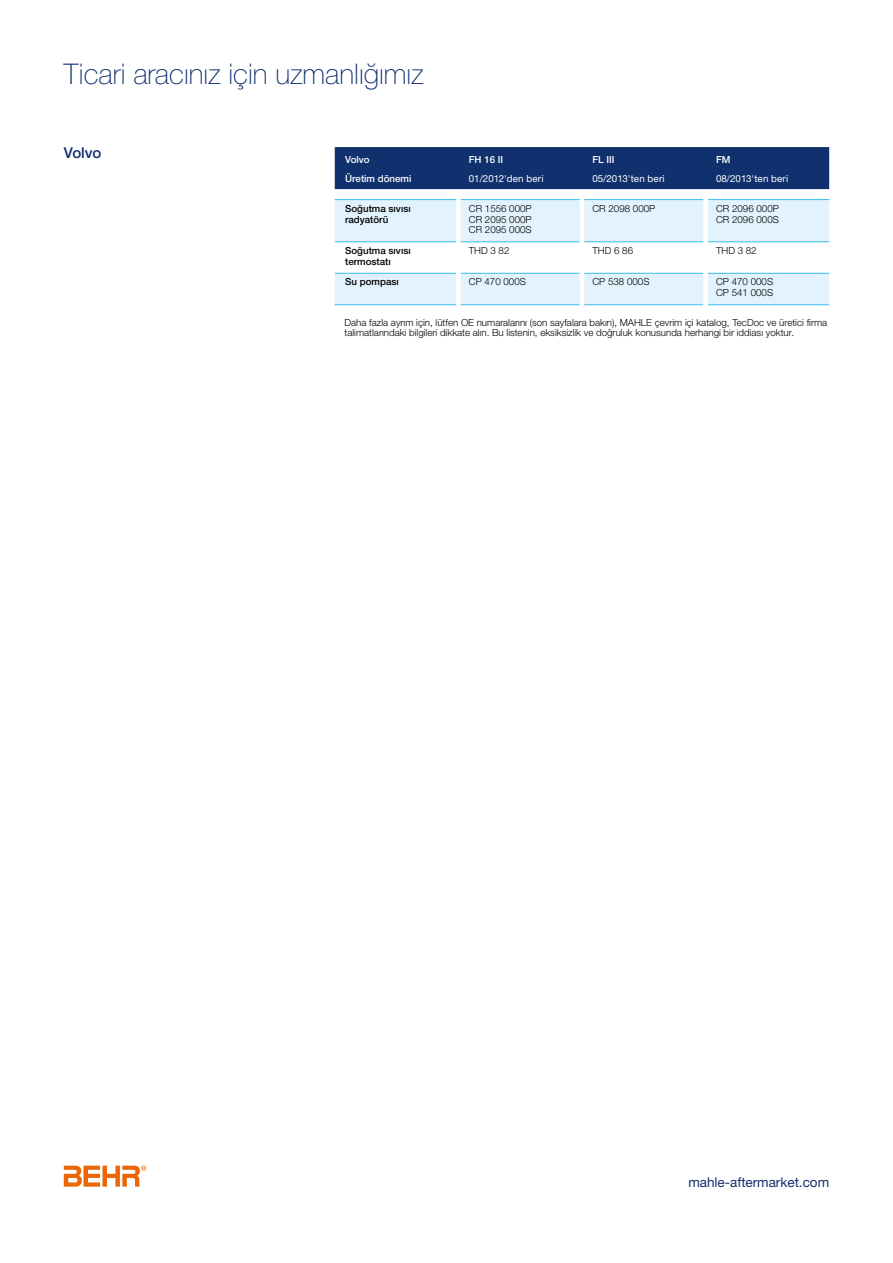
<style>
.page{position:relative;width:893px;height:1263px;background:#fff}
.page>*{position:absolute;margin:0;border:0;box-sizing:border-box;transform-origin:0 0}
.t1{font:100 28.5px "Helvetica Neue LTW1 G";color:#11306e}
.t2{font:500 15px "Helvetica Neue LTW1 G";color:#11306e}
.t3{font:13.5px "Helvetica Neue LTW1 G";color:#11306e}
.t4{font:300 9.75px/10.8px "Helvetica Neue LTW1 G";color:#000}
.t5{font:500 9.75px/10.8px "Helvetica Neue LTW1 G";color:#000}
.t6{font:9.75px "Helvetica Neue LTW1 G";letter-spacing:.005em;color:#fff}
.t7{font:500 9.75px "Helvetica Neue LTW1 G";color:#fff}
</style>
<div class="page">
<svg style="left:64px;top:1165px;width:82px;height:22px"></svg>
<div style="left:335px;top:147px;width:494px;height:42px;background:#11306e"></div>
<svg style="left:335px;top:200px;width:494px;height:105px;fill:#e3f3fd"></svg>
<hr style="left:335px;top:199px;width:121px;height:1px;background:#36bcee">
<hr style="left:335px;top:242px;width:121px;height:1px;background:#36bcee">
<hr style="left:335px;top:273px;width:121px;height:1px;background:#36bcee">
<hr style="left:335px;top:305px;width:121px;height:1px;background:#36bcee">
<hr style="left:461px;top:199px;width:119px;height:1px;background:#36bcee">
<hr style="left:584px;top:199px;width:119px;height:1px;background:#36bcee">
<hr style="left:708px;top:199px;width:121px;height:1px;background:#36bcee">
<hr style="left:461px;top:242px;width:119px;height:1px;background:#36bcee">
<hr style="left:584px;top:242px;width:119px;height:1px;background:#36bcee">
<hr style="left:708px;top:242px;width:121px;height:1px;background:#36bcee">
<hr style="left:461px;top:273px;width:119px;height:1px;background:#36bcee">
<hr style="left:584px;top:273px;width:119px;height:1px;background:#36bcee">
<hr style="left:708px;top:273px;width:121px;height:1px;background:#36bcee">
<hr style="left:461px;top:305px;width:119px;height:1px;background:#36bcee">
<hr style="left:584px;top:305px;width:119px;height:1px;background:#36bcee">
<hr style="left:708px;top:305px;width:121px;height:1px;background:#36bcee">
<div style="left:456px;top:199px;width:5px;height:43px;background:#fff"></div>
<hr style="left:580px;top:199px;width:4px;height:43px;background:#fff">
<div style="left:703px;top:199px;width:5px;height:43px;background:#fff"></div>
<div style="left:456px;top:242px;width:5px;height:31px;background:#fff"></div>
<hr style="left:580px;top:242px;width:4px;height:31px;background:#fff">
<div style="left:703px;top:242px;width:5px;height:31px;background:#fff"></div>
<div style="left:456px;top:273px;width:5px;height:32px;background:#fff"></div>
<hr style="left:580px;top:273px;width:4px;height:32px;background:#fff">
<div style="left:703px;top:273px;width:5px;height:32px;background:#fff"></div>
<h1 class="t1" style="left:64px;top:57px;width:361px">Ticari aracınız için uzmanlığımız</h1>
<h2 class="t2" style="left:64px;top:143px;width:39px">Volvo</h2>
<p class="t7" style="left:345px;top:153px;width:26px">Volvo</p>
<p class="t7" style="left:469px;top:153px;width:36px">FH 16 II</p>
<p class="t7" style="left:592px;top:153px;width:24px">FL III</p>
<p class="t7" style="left:716px;top:153px;width:16px">FM</p>
<p class="t7" style="left:345px;top:173px;width:68px">Üretim dönemi</p>
<p class="t6" style="left:469px;top:173px;width:76px">01/2012'den beri</p>
<p class="t6" style="left:592px;top:173px;width:74px">05/2013'ten beri</p>
<p class="t6" style="left:716px;top:173px;width:74px">08/2013'ten beri</p>
<p class="t5" style="left:345px;top:203px;width:67px">Soğutma sıvısı radyatörü</p>
<p class="t4" style="left:469px;top:203px;width:64px;text-align:justify">CR 1556 000P CR 2095 000P CR 2095 000S</p>
<p class="t4" style="left:592px;top:203px;width:64px">CR 2098 000P</p>
<p class="t4" style="left:716px;top:203px;width:64px">CR 2096 000P<br>CR 2096 000S</p>
<p class="t5" style="left:345px;top:245px;width:67px">Soğutma sıvısı termostatı</p>
<p class="t4" style="left:469px;top:245px;width:42px">THD 3 82</p>
<p class="t4" style="left:592px;top:245px;width:42px">THD 6 86</p>
<p class="t4" style="left:716px;top:245px;width:42px">THD 3 82</p>
<p class="t5" style="left:345px;top:276px;width:55px">Su pompası</p>
<p class="t4" style="left:469px;top:276px;width:59px">CP 470 000S</p>
<p class="t4" style="left:592px;top:276px;width:59px">CP 538 000S</p>
<p class="t4" style="left:716px;top:276px;width:59px">CP 470 000S<br>CP 541 000S</p>
<p class="t4" style="left:344px;top:317px;width:484px">Daha fazla ayrım için, lütfen OE numaralarını (son sayfalara bakın), MAHLE çevrim içi katalog, TecDoc ve üretici firma talimatlarındaki bilgileri dikkate alın. Bu listenin, eksiksizlik ve doğruluk konusunda herhangi bir iddiası yoktur.</p>
<h3 class="t3" style="left:688px;top:1173px;width:142px">mahle-aftermarket.com</h3>
</div>
